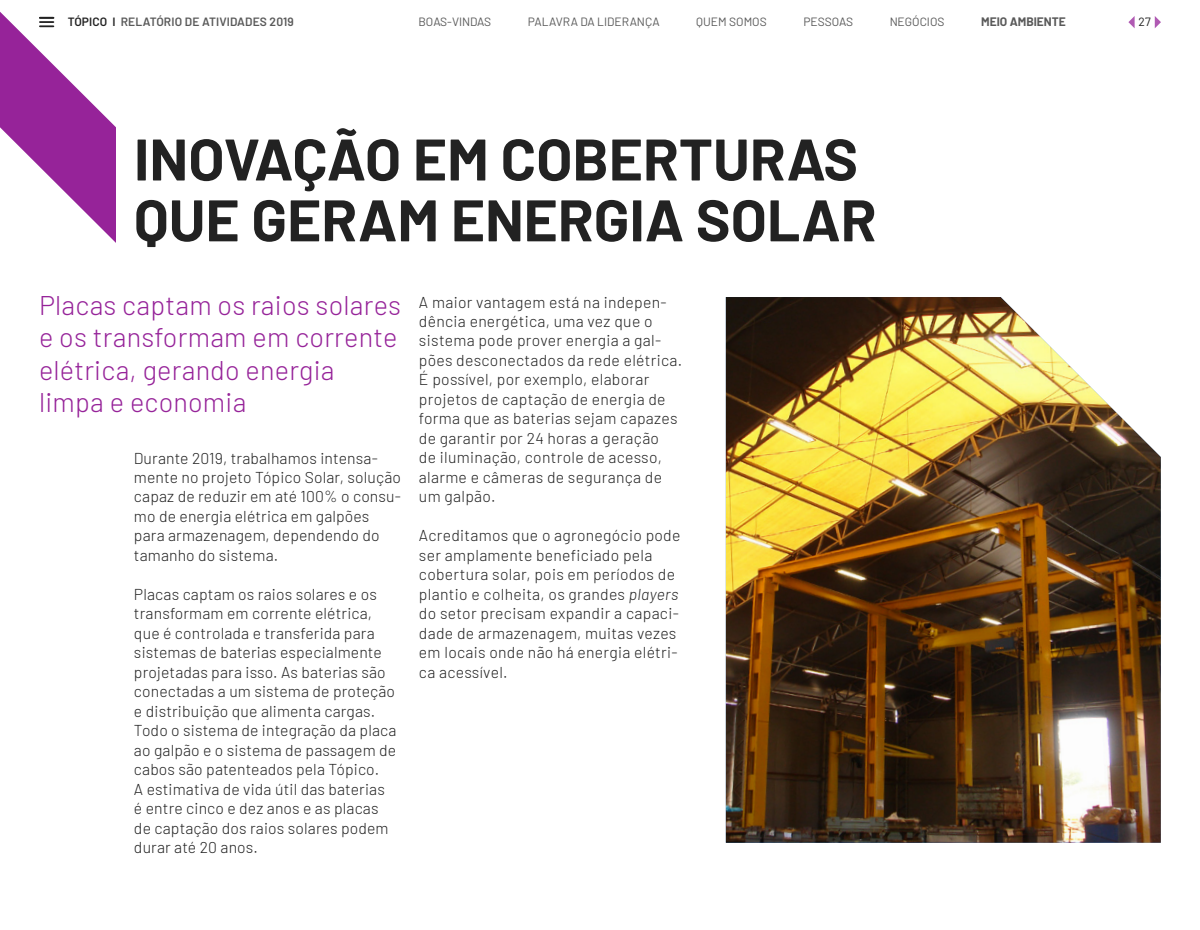
<style>
.page{position:relative;width:1200px;height:930px;background:#fff}
.page>*{position:absolute;margin:0;border:0;box-sizing:border-box;transform-origin:0 0}
.t1{font:700 58.5px/60.9px "Barlow";color:#222}
.t2{font:300 27px/32.4px "Barlow";letter-spacing:.01em;color:#962399}
.t3{font:300 15.75px/19.5px "Barlow";letter-spacing:.01em;color:#222}
.t4{font:12px "Barlow";color:#595959}
.t5{font:600 12px "Barlow";letter-spacing:.01em;color:#595959}
.t6{font:700 12px "Barlow";color:#595959}
.t7{font:12px "Barlow";color:#222}
.s1{color:#222}
.s2{font-style:italic}
</style>
<div class="page">
<svg style="left:1155px;top:16px;width:6px;height:12px"></svg>
<svg style="left:1128px;top:16px;width:7px;height:12px"></svg>
<svg style="left:0;top:12px;width:116px;height:231px"></svg>
<img style="left:726px;top:297px;width:435px;height:546px">
<p class="t5" style="left:68px;top:13px;width:228px"><span class="s1">TÓPICO I</span> RELATÓRIO DE ATIVIDADES 2019</p>
<p class="t4" style="left:418px;top:13px;width:74px">BOAS-VINDAS</p>
<p class="t4" style="left:528px;top:13px;width:133px">PALAVRA DA LIDERANÇA</p>
<p class="t4" style="left:696px;top:13px;width:72px">QUEM SOMOS</p>
<p class="t4" style="left:803px;top:13px;width:51px">PESSOAS</p>
<p class="t4" style="left:890px;top:13px;width:56px">NEGÓCIOS</p>
<p class="t6" style="left:981px;top:13px;width:86px">MEIO AMBIENTE</p>
<p class="t7" style="left:1139px;top:13px;width:14px">27</p>
<h1 class="t1" style="left:134px;top:124px;width:744px">INOVAÇÃO EM COBERTURAS<br>QUE GERAM ENERGIA SOLAR</h1>
<h2 class="t2" style="left:39px;top:287px;width:363px">Placas captam os raios solares e os transformam em corrente elétrica, gerando energia limpa e economia</h2>
<p class="t3" style="left:419px;top:291px;width:265px">A maior vantagem está na indepen&shy;dência energética, uma vez que o sistema pode prover energia a gal&shy;pões desconectados da rede elétrica.<br>É possível, por exemplo, elaborar projetos de captação de energia de forma que as baterias sejam capazes de garantir por 24 horas a geração<br>de iluminação, controle de acesso, alarme e câmeras de segurança de um galpão.</p>
<p class="t3" style="left:419px;top:525px;width:263px">Acreditamos que o agronegócio pode ser amplamente beneficiado pela cobertura solar, pois em períodos de plantio e colheita, os grandes <span class="s2">players </span>do setor precisam expandir a capaci&shy;dade de armazenagem, muitas vezes em locais onde não há energia elétri&shy;ca acessível.</p>
<p class="t3" style="left:134px;top:447px;width:269px">Durante 2019, trabalhamos intensa&shy;mente no projeto Tópico Solar, solução capaz de reduzir em até 100% o consu&shy;mo de energia elétrica em galpões para armazenagem, dependendo do tamanho do sistema.</p>
<p class="t3" style="left:134px;top:583px;width:264px">Placas captam os raios solares e os transformam em corrente elétrica, que é controlada e transferida para sistemas de baterias especialmente projetadas para isso. As baterias são conectadas a um sistema de proteção e distribuição que alimenta cargas.<br>Todo o sistema de integração da placa ao galpão e o sistema de passagem de cabos são patenteados pela Tópico.<br>A estimativa de vida útil das baterias é entre cinco e dez anos e as placas de captação dos raios solares podem durar até 20 anos.</p>
</div>
